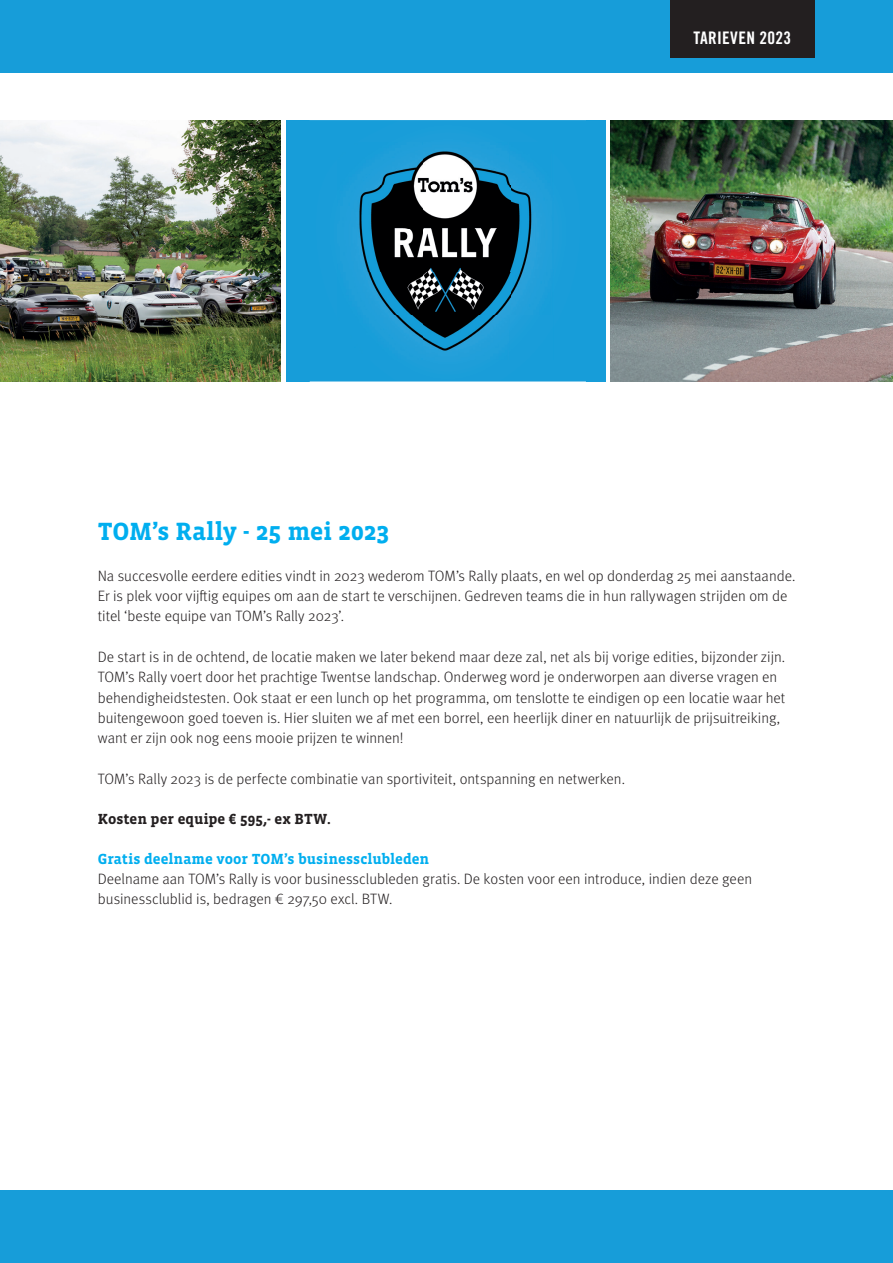
<style>
.page{position:relative;width:893px;height:1263px;background:#fff}
.page>*{position:absolute;margin:0;border:0;box-sizing:border-box;transform-origin:0 0}
.t1{font:700 25.5px "Vista Slab OTCE";color:#00aeef}
.t2{font:17.25px "Trade Gothic LT Std Bd Cn 20";letter-spacing:.02em;color:#fff}
.t3{font:300 15px/20.2px "Meta Pro";color:#231f20}
.t4{font:700 15px "Vista Slab OTCE";letter-spacing:.005em;color:#00aeef}
.t5{font:700 15px "Vista Slab OTCE";letter-spacing:.005em;color:#231f20}
</style>
<div class="page">
<div style="left:0;top:0;width:893px;height:73px;background:#179dd9"></div>
<div style="left:670px;top:0;width:144px;height:58px;background:#231f20"></div>
<div style="left:286px;top:120px;width:319px;height:261px;background:#179dd9"></div>
<img style="left:0;top:120px;width:280px;height:261px">
<img style="left:611px;top:120px;width:282px;height:261px">
<img style="left:310px;top:120px;width:276px;height:240px">
<img style="left:337px;top:143px;width:217px;height:216px">
<div style="left:0;top:1191px;width:893px;height:72px;background:#179dd9"></div>
<p class="t2" style="left:693px;top:27px;width:99px">TARIEVEN 2023</p>
<h1 class="t1" style="left:98px;top:517px;width:293px">TOM’s Rally - 25 mei 2023</h1>
<p class="t3" style="left:98px;top:565px;width:699px">Na succesvolle eerdere edities vindt in 2023 wederom TOM’s Rally plaats, en wel op donderdag 25 mei aanstaande.<br>Er is plek voor vijftig equipes om aan de start te verschijnen. Gedreven teams die in hun rallywagen strijden om de titel ‘beste equipe van TOM’s Rally 2023’.</p>
<p class="t3" style="left:98px;top:646px;width:689px">De start is in de ochtend, de locatie maken we later bekend maar deze zal, net als bij vorige edities, bijzonder zijn.<br>TOM’s Rally voert door het prachtige Twentse landschap. Onderweg word je onderworpen aan diverse vragen en behendigheidstesten. Ook staat er een lunch op het programma, om tenslotte te eindigen op een locatie waar het buitengewoon goed toeven is. Hier sluiten we af met een borrel, een heerlijk diner en natuurlijk de prijsuitreiking, want er zijn ook nog eens mooie prijzen te winnen!</p>
<p class="t3" style="left:98px;top:767px;width:529px">TOM’s Rally 2023 is de perfecte combinatie van sportiviteit, ontspanning en netwerken.</p>
<p class="t5" style="left:98px;top:810px;width:234px">Kosten per equipe € 595,- ex BTW.</p>
<p class="t4" style="left:98px;top:850px;width:333px">Gratis deelname voor TOM’s businessclubleden</p>
<p class="t3" style="left:98px;top:868px;width:656px">Deelname aan TOM’s Rally is voor businessclubleden gratis. De kosten voor een introduce, indien deze geen businessclublid is, bedragen € 297,50 excl. BTW.</p>
</div>
